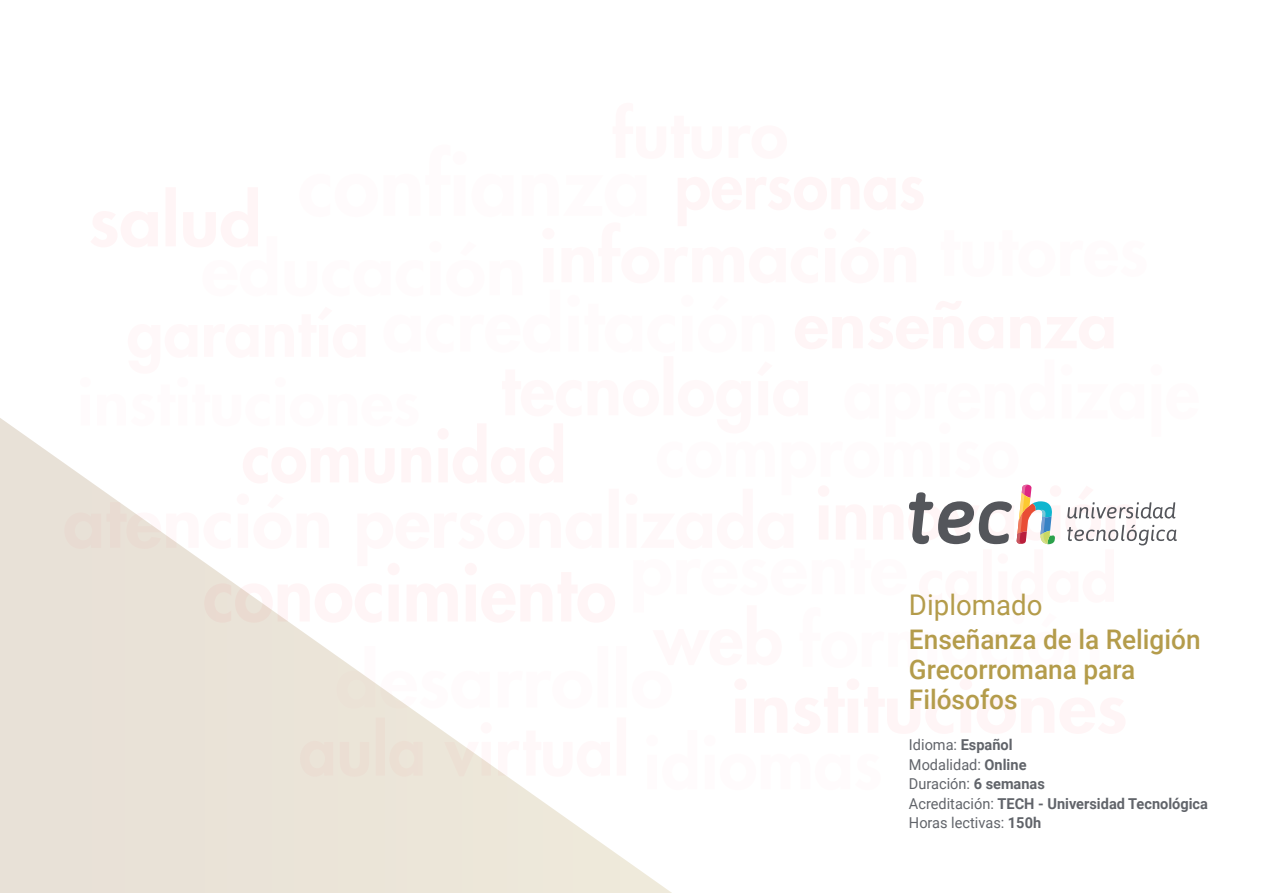
<style>
.page{position:relative;width:1263px;height:893px;background:#fff}
.page>*{position:absolute;margin:0;border:0;box-sizing:border-box;transform-origin:0 0}
.t1{font:28.5px "Roboto";color:#b49c4b}
.t2{font:500 27px/30px "Roboto";color:#b49c4b}
.t3{font:15px/19.5px "Roboto";color:#61646a}
.s1{font-weight:700}
</style>
<div class="page">
<svg style="left:0;top:418px;width:672px;height:475px;background:#ebe5db"></svg>
<svg style="left:64px;top:418px;width:1113px;height:372px"></svg>
<h1 class="t1" style="left:909px;top:585px;width:135px">Diplomado</h1>
<h2 class="t2" style="left:909px;top:624px;width:293px">Enseñanza de la Religión<br>Grecorromana para<br>Filósofos</h2>
<p class="t3" style="left:909px;top:734px;width:301px">Idioma: <span class="s1">Español<br></span>Modalidad: <span class="s1">Online<br></span>Duración: <span class="s1">6 semanas<br></span>Acreditación: <span class="s1">TECH - Universidad Tecnológica<br></span>Horas lectivas: <span class="s1">150h</span></p>
</div>
